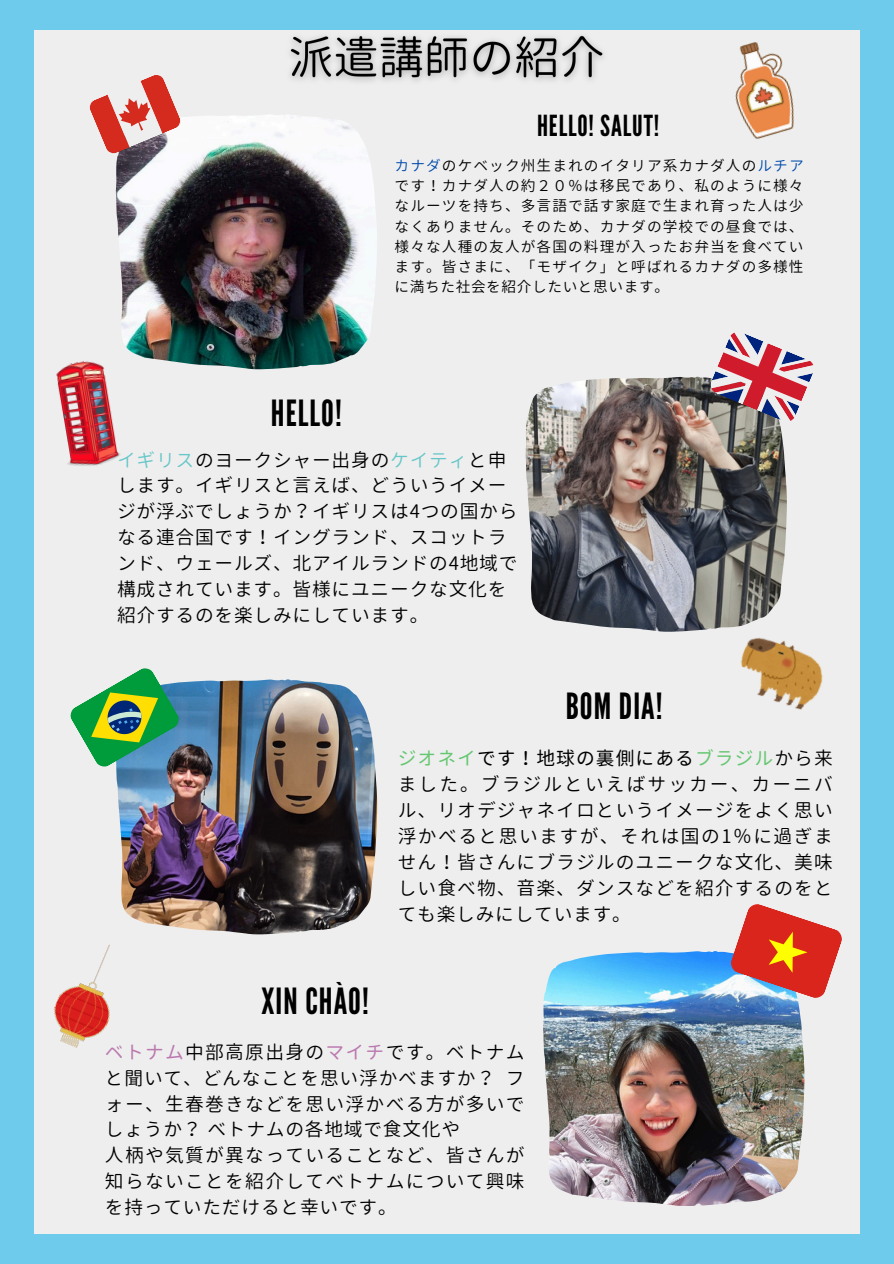
<style>
.page{position:relative;width:894px;height:1264px;background:#fff}
.page>*{position:absolute;margin:0;border:0;box-sizing:border-box;transform-origin:0 0}
.t1{font:36px "League Gothic";letter-spacing:.03em;color:#000}
.t2{font:28.95px "League Gothic";letter-spacing:.03em;color:#000}
.t3{font:18.75px/25.8px "Gen Jyuu Gothic";letter-spacing:.04em;color:#000}
.t4{font:18.75px/26px "Gen Jyuu Gothic";letter-spacing:.07em;color:#000}
.t5{font:14.7px/20.2px "Gen Jyuu Gothic";letter-spacing:.075em;color:#000;text-align:justify}
.s1{color:#004aad}
.s2{color:#67c6c8}
.s3{color:#66c771}
.s4{font-style:inherit}
.s5{color:#bb79b0}
</style>
<div class="page">
<div style="left:0;top:0;width:893px;height:1263px;background:#6fcbec"></div>
<div style="left:34px;top:30px;width:825px;height:1203px;background:#eee"></div>
<img style="left:525px;top:377px;width:261px;height:254px">
<img style="left:116px;top:115px;width:261px;height:254px">
<img style="left:116px;top:679px;width:261px;height:255px">
<img style="left:543px;top:951px;width:261px;height:254px">
<svg style="left:70px;top:668px;width:112px;height:102px"></svg>
<svg style="left:727px;top:904px;width:115px;height:96px"></svg>
<img style="left:728px;top:627px;width:95px;height:83px">
<svg style="left:89px;top:75px;width:94px;height:81px"></svg>
<img style="left:53px;top:944px;width:57px;height:104px">
<img style="left:735px;top:42px;width:59px;height:97px">
<img style="left:56px;top:354px;width:92px;height:112px">
<svg style="left:707px;top:332px;width:107px;height:93px"></svg>
<img style="left:290px;top:35px;width:313px;height:47px">
<h4 class="t2" style="left:537px;top:109px;width:124px">HELLO! SALUT!</h4>
<p class="t5" style="left:394px;top:155px;width:410px"><span class="s1">カナダ</span>のケベック州生まれのイタリア系カナダ人の<span class="s1">ルチア</span>です！カナダ人の約２０％は移民であり、私のように様々なルーツを持ち、多言語で話す家庭で生まれ育った人は少なくありません。そのため、カナダの学校での昼食では、様々な人種の友人が各国の料理が入ったお弁当を食べています。皆さまに、「モザイク」と呼ばれるカナダの多様性に満ちた社会を紹介したいと思います。</p>
<p class="t1" style="left:271px;top:392px;width:72px">HELLO!</p>
<h2 class="t3" style="left:117px;top:446px;width:402px"><span class="s2">イギリス</span>のヨークシャー出身の<span class="s2">ケイティ</span>と申します。イギリスと言えば、どういうイメージが浮ぶでしょうか？イギリスは4つの国からなる連合国です！イングランド、スコットランド、ウェールズ、北アイルランドの4地域で構成されています。皆様にユニークな文化を紹介するのを楽しみにしています。</h2>
<h2 class="t1" style="left:565px;top:685px;width:98px">BOM DIA!</h2>
<h4 class="t3" style="left:397px;top:745px;width:436px;text-align:justify"><span class="s3">ジオネイ</span><span class="s4">です！地球の裏側にある</span><span class="s3">ブラジル</span>から来ました。ブラジルといえばサッカー、カーニバル、リオデジャネイロというイメージをよく思い浮かべると思いますが、それは国の1％に過ぎません！皆さんにブラジルのユニークな文化、美味しい食べ物、音楽、ダンスなどを紹介するのをとても楽しみにしています。</h4>
<p class="t1" style="left:261px;top:980px;width:109px">XIN CHÀO!</p>
<p class="t4" style="left:105px;top:1038px;width:421px"><span class="s5">ベトナム</span>中部高原出身の<span class="s5">マイチ</span>です。ベトナムと聞いて、どんなことを思い浮かべますか？フォー、生春巻きなどを思い浮かべる方が多いでしょうか？べトナムの各地域で食文化や<br>人柄や気質が異なっていることなど、皆さんが知らないことを紹介してべトナムについて興味を持っていただけると幸いです。</p>
</div>
